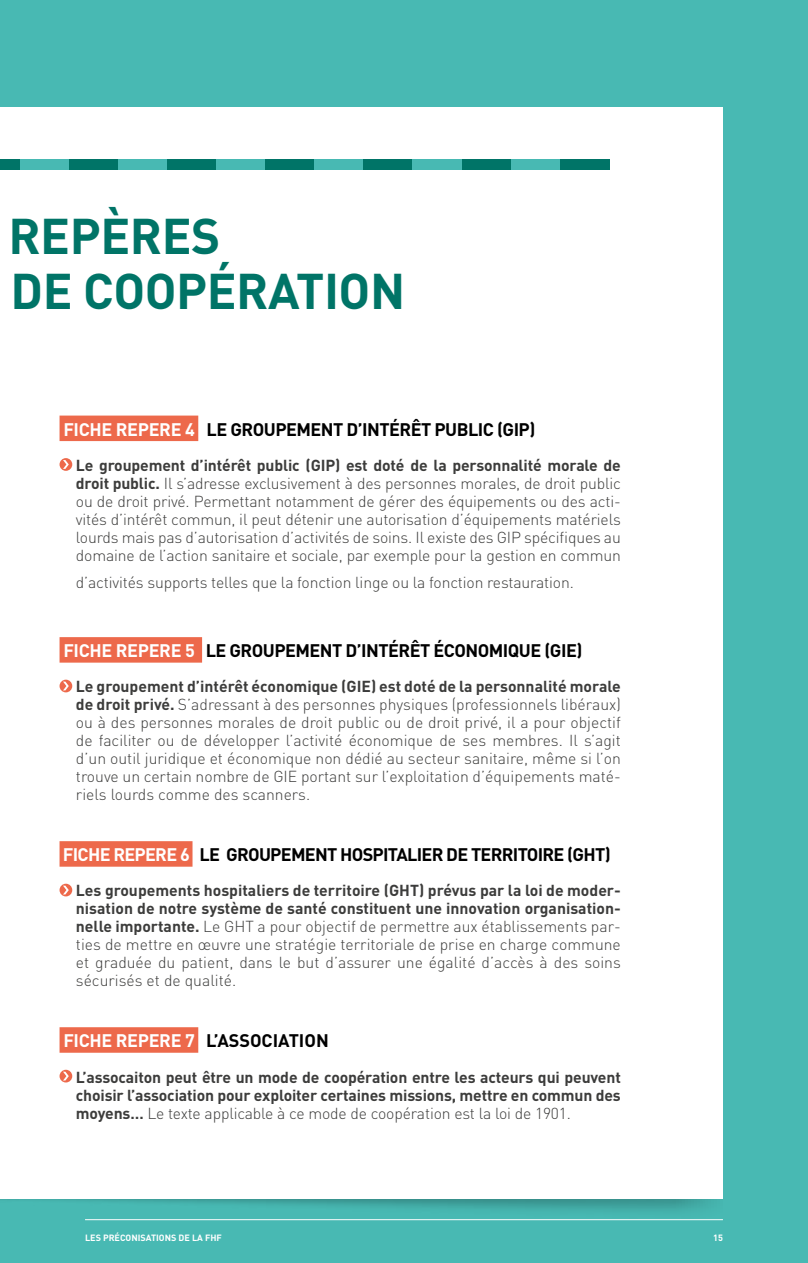
<style>
.page{position:relative;width:808px;height:1263px;background:#48b9b3}
.page>*{position:absolute;margin:0;border:0;box-sizing:border-box;transform-origin:0 0}
.t1{font:700 49.5px/55.5px "DIN";letter-spacing:-.01em;color:#007467}
.t2{font:700 18px "DIN";letter-spacing:-.03em;color:#000}
.t3{font:300 15.75px/18px "DIN";letter-spacing:-.01em;color:#3c3c3b;text-align:justify}
.t4{font:700 15.75px/18px "DIN";letter-spacing:-.01em;color:#3c3c3b;text-align:justify}
.t5{font:700 9px "DIN";color:#fff}
.s1{color:#fff}
.s2{font-weight:700}
.s3{font-weight:300}
</style>
<div class="page">
<div style="left:0;top:107px;width:722px;height:1091px;background:#fff"></div>
<img style="left:18px;top:1199px;width:704px;height:22px">
<img style="left:0;top:1199px;width:18px;height:1px">
<div style="left:0;top:159px;width:20px;height:11px;background:#007467"></div>
<div style="left:20px;top:159px;width:49px;height:11px;background:#48b9b3"></div>
<div style="left:69px;top:159px;width:49px;height:11px;background:#007467"></div>
<div style="left:118px;top:159px;width:50px;height:11px;background:#48b9b3"></div>
<div style="left:168px;top:159px;width:49px;height:11px;background:#007467"></div>
<div style="left:217px;top:159px;width:49px;height:11px;background:#48b9b3"></div>
<div style="left:266px;top:159px;width:49px;height:11px;background:#007467"></div>
<div style="left:315px;top:159px;width:49px;height:11px;background:#48b9b3"></div>
<div style="left:364px;top:159px;width:49px;height:11px;background:#007467"></div>
<div style="left:413px;top:159px;width:49px;height:11px;background:#48b9b3"></div>
<div style="left:462px;top:159px;width:49px;height:11px;background:#007467"></div>
<div style="left:511px;top:159px;width:49px;height:11px;background:#48b9b3"></div>
<div style="left:560px;top:159px;width:49px;height:11px;background:#007467"></div>
<div style="left:60px;top:416px;width:138px;height:25px;background:#ed694b"></div>
<div style="left:60px;top:637px;width:142px;height:26px;background:#ed694b"></div>
<div style="left:60px;top:841px;width:132px;height:26px;background:#ed694b"></div>
<div style="left:60px;top:1027px;width:138px;height:26px;background:#ed694b"></div>
<svg style="left:60px;top:458px;width:12px;height:13px"></svg>
<svg style="left:60px;top:680px;width:12px;height:12px"></svg>
<svg style="left:60px;top:884px;width:12px;height:12px"></svg>
<svg style="left:60px;top:1070px;width:12px;height:12px"></svg>
<hr style="left:85px;top:1219px;width:638px;height:1px;background:#fff">
<h1 class="t1" style="left:8px;top:206px;width:398px">REPÈRES<br>DE COOPÉRATION</h1>
<p class="t2" style="left:63px;top:418px;width:474px"><span class="s1">FICHE REPERE 4</span> LE GROUPEMENT D’INTÉRÊT PUBLIC (GIP)</p>
<p class="t3" style="left:76px;top:456px;width:546px"><span class="s2">Le groupement d’intérêt public (GIP) est doté de la personnalité morale de droit public.</span> Il s’adresse exclusivement à des personnes morales, de droit public ou de droit privé. Permettant notamment de gérer des équipements ou des acti&shy;vités d’intérêt commun, il peut détenir une autorisation d’équipements matériels lourds mais pas d’autorisation d’activités de soins. Il existe des GIP spécifiques au domaine de l’action sanitaire et sociale, par exemple pour la gestion en commun</p>
<p class="t3" style="left:76px;top:573px;width:499px">d’activités supports telles que la fonction linge ou la fonction restauration.</p>
<p class="t2" style="left:63px;top:639px;width:520px"><span class="s1">FICHE REPERE 5</span> LE GROUPEMENT D’INTÉRÊT ÉCONOMIQUE (GIE)</p>
<p class="t3" style="left:76px;top:677px;width:546px"><span class="s2">Le groupement d’intérêt économique (GIE) est doté de la personnalité morale de droit privé.</span> S’adressant à des personnes physiques (professionnels libéraux) ou à des personnes morales de droit public ou de droit privé, il a pour objectif de faciliter ou de développer l’activité économique de ses membres. Il s’agit d’un outil juridique et économique non dédié au secteur sanitaire, même si l’on trouve un certain nombre de GIE portant sur l’exploitation d’équipements maté&shy;riels lourds comme des scanners.</p>
<p class="t2" style="left:63px;top:843px;width:549px"><span class="s1">FICHE REPERE 6</span> LE GROUPEMENT HOSPITALIER DE TERRITOIRE (GHT)</p>
<p class="t3" style="left:76px;top:882px;width:546px"><span class="s2">Les groupements hospitaliers de territoire (GHT) prévus par la loi de moder&shy;nisation de notre système de santé constituent une innovation organisation&shy;nelle importante.</span> Le GHT a pour objectif de permettre aux établissements par&shy;ties de mettre en œuvre une stratégie territoriale de prise en charge commune et graduée du patient, dans le but d’assurer une égalité d’accès à des soins sécurisés et de qualité.</p>
<p class="t2" style="left:63px;top:1029px;width:267px"><span class="s1">FICHE REPERE 7</span> L’ASSOCIATION</p>
<p class="t4" style="left:76px;top:1067px;width:546px">L’assocaiton peut être un mode de coopération entre les acteurs qui peuvent choisir l’association pour exploiter certaines missions, mettre en commun des moyens… <span class="s3">Le texte applicable à ce mode de coopération est la loi de 1901.</span></p>
<p class="t5" style="left:85px;top:1232px;width:138px">LES PRÉCONISATIONS DE LA FHF</p>
<p class="t5" style="left:713px;top:1232px;width:11px">15</p>
</div>
